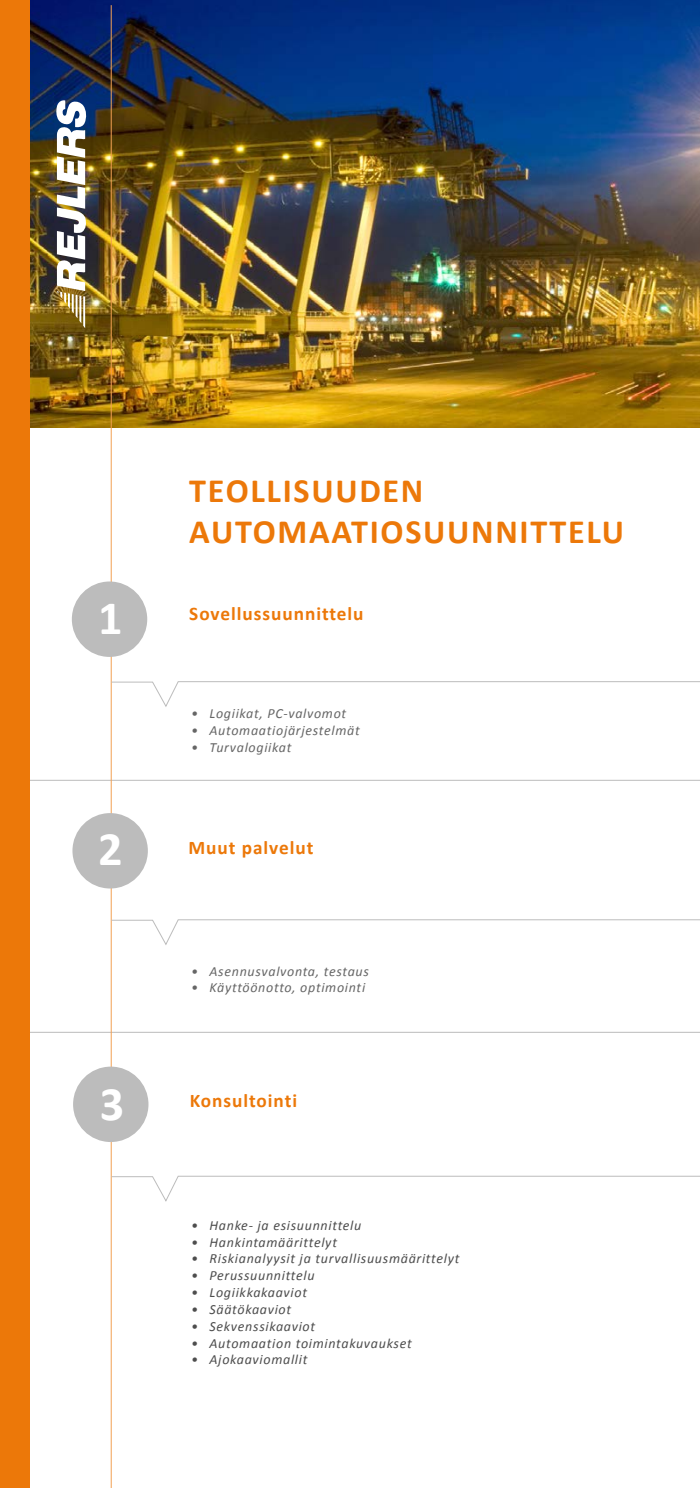
<style>
.page{position:relative;width:700px;height:1488px;background:#fff}
.page>*{position:absolute;margin:0;border:0;box-sizing:border-box;transform-origin:0 0}
.t1{font:700 48.3px "Calibri";color:#fff}
.t2{font:700 34.12px/40.9px "Calibri";letter-spacing:.05em;color:#ec7809}
.t3{font:700 19.25px "Calibri";letter-spacing:.05em;color:#ec7809}
.t4{font:italic 14px "Calibri";letter-spacing:.05em;color:#4d4d4d}
.t5{font:italic 14px "Calibri";letter-spacing:.05em;color:#666}
</style>
<div class="page">
<hr style="left:0;top:780px;width:700px;height:1px;background:#bcbcbc">
<hr style="left:0;top:1032px;width:700px;height:1px;background:#bcbcbc">
<img style="left:30px;top:0;width:670px;height:427px">
<hr style="left:111px;top:5px;width:1px;height:1483px;background:#f2a053">
<svg style="left:111px;top:1175px;width:589px;height:27px"></svg>
<svg style="left:111px;top:681px;width:589px;height:26px"></svg>
<svg style="left:111px;top:919px;width:589px;height:26px"></svg>
<img style="left:56px;top:100px;width:30px;height:228px">
<div style="left:72px;top:813px;width:76px;height:75px;background:#bcbcbc;border-radius:50%"></div>
<div style="left:72px;top:581px;width:75px;height:76px;background:#bcbcbc;border-radius:50%"></div>
<div style="left:73px;top:1066px;width:75px;height:76px;background:#bcbcbc;border-radius:50%"></div>
<div style="left:0;top:0;width:30px;height:1488px;background:#ec7809"></div>
<h1 class="t1" style="left:98px;top:588px;width:26px">1</h1>
<h1 class="t1" style="left:98px;top:819px;width:26px">2</h1>
<h1 class="t1" style="left:100px;top:1073px;width:26px">3</h1>
<h2 class="t2" style="left:189px;top:468px;width:436px">TEOLLISUUDEN<br>AUTOMAATIOSUUNNITTELU</h2>
<h3 class="t3" style="left:189px;top:601px;width:176px">Sovellussuunnittelu</h3>
<p class="t5" style="left:191px;top:704px;width:157px">• Logiikat, PC-valvomot</p>
<p class="t5" style="left:191px;top:721px;width:170px">• Automaatiojärjestelmät</p>
<p class="t5" style="left:191px;top:738px;width:102px">• Turvalogiikat</p>
<h3 class="t3" style="left:188px;top:836px;width:127px">Muut palvelut</h3>
<p class="t5" style="left:191px;top:962px;width:179px">• Asennusvalvonta, testaus</p>
<p class="t5" style="left:191px;top:979px;width:176px">• Käyttöönotto, optimointi</p>
<h3 class="t3" style="left:190px;top:1088px;width:109px">Konsultointi</h3>
<p class="t4" style="left:191px;top:1216px;width:172px">• Hanke- ja esisuunnittelu</p>
<p class="t4" style="left:191px;top:1233px;width:147px">• Hankintamäärittelyt</p>
<p class="t4" style="left:191px;top:1250px;width:270px">• Riskianalyysit ja turvallisuusmäärittelyt</p>
<p class="t4" style="left:191px;top:1267px;width:125px">• Perussuunnittelu</p>
<p class="t4" style="left:191px;top:1283px;width:117px">• Logiikkakaaviot</p>
<p class="t4" style="left:191px;top:1300px;width:102px">• Säätökaaviot</p>
<p class="t4" style="left:191px;top:1317px;width:126px">• Sekvenssikaaviot</p>
<p class="t4" style="left:191px;top:1334px;width:222px">• Automaation toimintakuvaukset</p>
<p class="t4" style="left:191px;top:1351px;width:118px">• Ajokaaviomallit</p>
</div>
